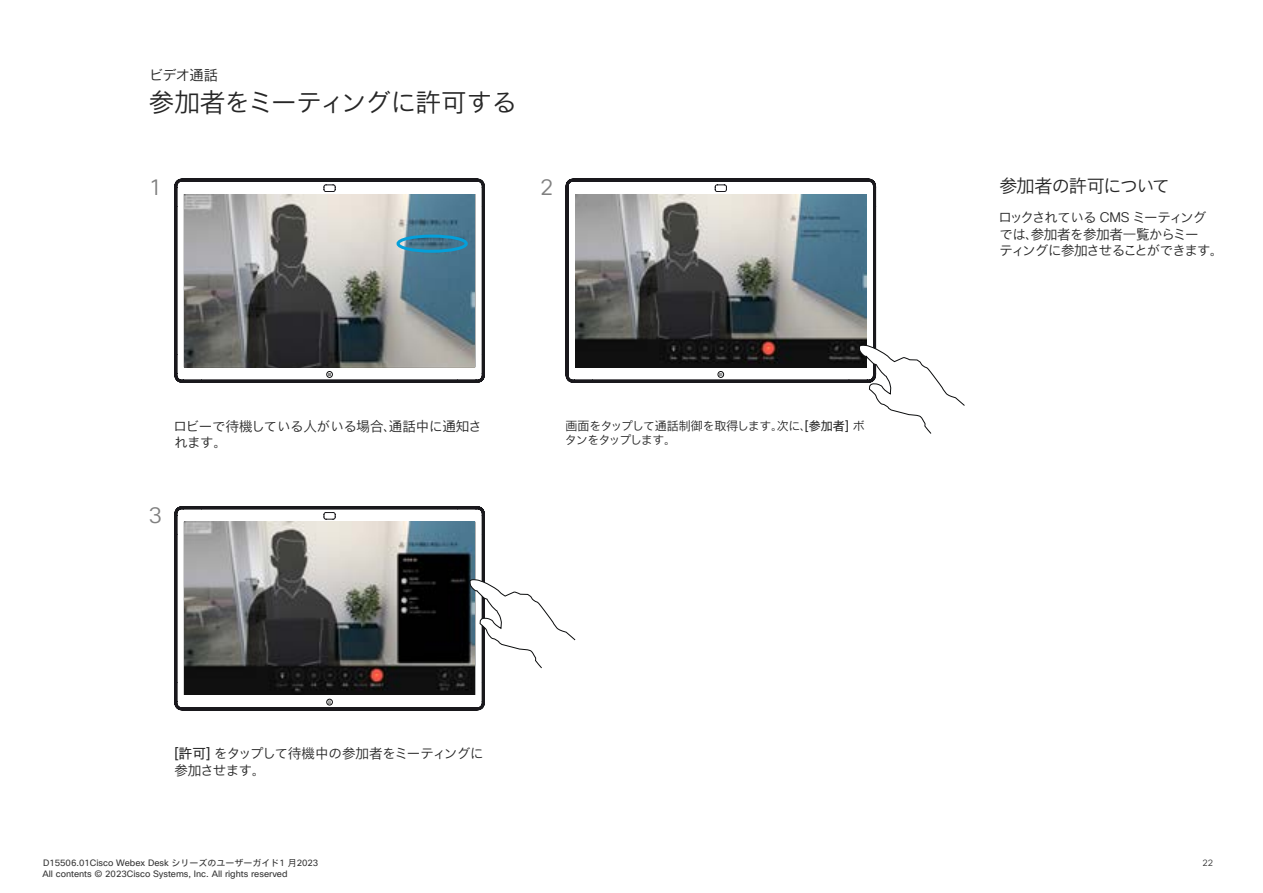
<style>
.page{position:relative;width:1263px;height:893px;background:#fff}
.page>*{position:absolute;margin:0;border:0;box-sizing:border-box;transform-origin:0 0}
.t1{font:25.5px "Cisco Sans JPN Light";letter-spacing:-.02em;color:#262626}
.t2{font:22.2px "Cisco Sans JPN Light";color:#808080}
.t3{font:18px "Cisco Sans JPN Light";letter-spacing:-.04em;color:#262626}
.t4{font:14.25px "Cisco Sans JPN Light";letter-spacing:-.05em;color:#262626}
.t5{font:13.5px/16.2px "Cisco Sans JPN Light";letter-spacing:-.04em;color:#262626}
.t6{font:13.5px/16.2px "Cisco Sans JPN Light";letter-spacing:-.02em;color:#262626}
.t7{font:12px/14.4px "Cisco Sans JPN Light";letter-spacing:-.05em;color:#262626}
.t8{font:9px/10.8px "Cisco Sans JPN";color:#333}
.t9{font:9px "Cisco Sans JPN Light";color:#333}
.s1{font-family:"Cisco Sans JPN"}
</style>
<div class="page">
<svg style="left:174px;top:178px;width:311px;height:205px"></svg>
<div style="left:326px;top:371px;width:7px;height:7px;border:1px solid #090a0b;border-radius:50%"></div>
<svg style="left:565px;top:178px;width:311px;height:205px"></svg>
<div style="left:717px;top:371px;width:7px;height:7px;border:1px solid #090a0b;border-radius:50%"></div>
<svg style="left:174px;top:506px;width:311px;height:205px"></svg>
<div style="left:326px;top:699px;width:7px;height:6px;border:1px solid #090a0b;border-radius:50%"></div>
<img style="left:185px;top:195px;width:290px;height:172px">
<img style="left:576px;top:195px;width:290px;height:172px">
<img style="left:185px;top:522px;width:290px;height:172px">
<svg style="left:469px;top:578px;width:107px;height:91px"></svg>
<svg style="left:859px;top:344px;width:106px;height:90px"></svg>
<div style="left:396px;top:235px;width:72px;height:18px;border:3px solid #049fd9;border-radius:50%"></div>
<h3 class="t4" style="left:149px;top:66px;width:71px">ビデオ通話</h3>
<h1 class="t1" style="left:149px;top:86px;width:370px">参加者をミーティングに許可する</h1>
<h2 class="t2" style="left:149px;top:173px;width:15px">1</h2>
<h2 class="t2" style="left:540px;top:173px;width:15px">2</h2>
<h3 class="t6" style="left:174px;top:419px;width:310px">ロビーで待機している人がいる場合、通話中に通知されます。</h3>
<h3 class="t7" style="left:565px;top:419px;width:301px">画面をタップして通話制御を取得します。次に、<span class="s1">[参加者]</span> ボタンをタップします。</h3>
<h2 class="t2" style="left:149px;top:501px;width:15px">3</h2>
<h3 class="t5" style="left:174px;top:746px;width:311px"><span class="s1">[許可]</span> をタップして待機中の参加者をミーティングに参加させます。</h3>
<h3 class="t3" style="left:999px;top:174px;width:172px">参加者の許可について</h3>
<h3 class="t5" style="left:998px;top:210px;width:226px">ロックされている CMS ミーティングでは、参加者を参加者一覧からミー<br>ティングに参加させることができます。</h3>
<p class="t8" style="left:42px;top:857px;width:277px">D15506.01Cisco Webex Desk シリーズのユーザーガイド1 月2023<br>All contents © 2023Cisco Systems, Inc. All rights reserved</p>
<p class="t9" style="left:1202px;top:857px;width:12px">22</p>
</div>
